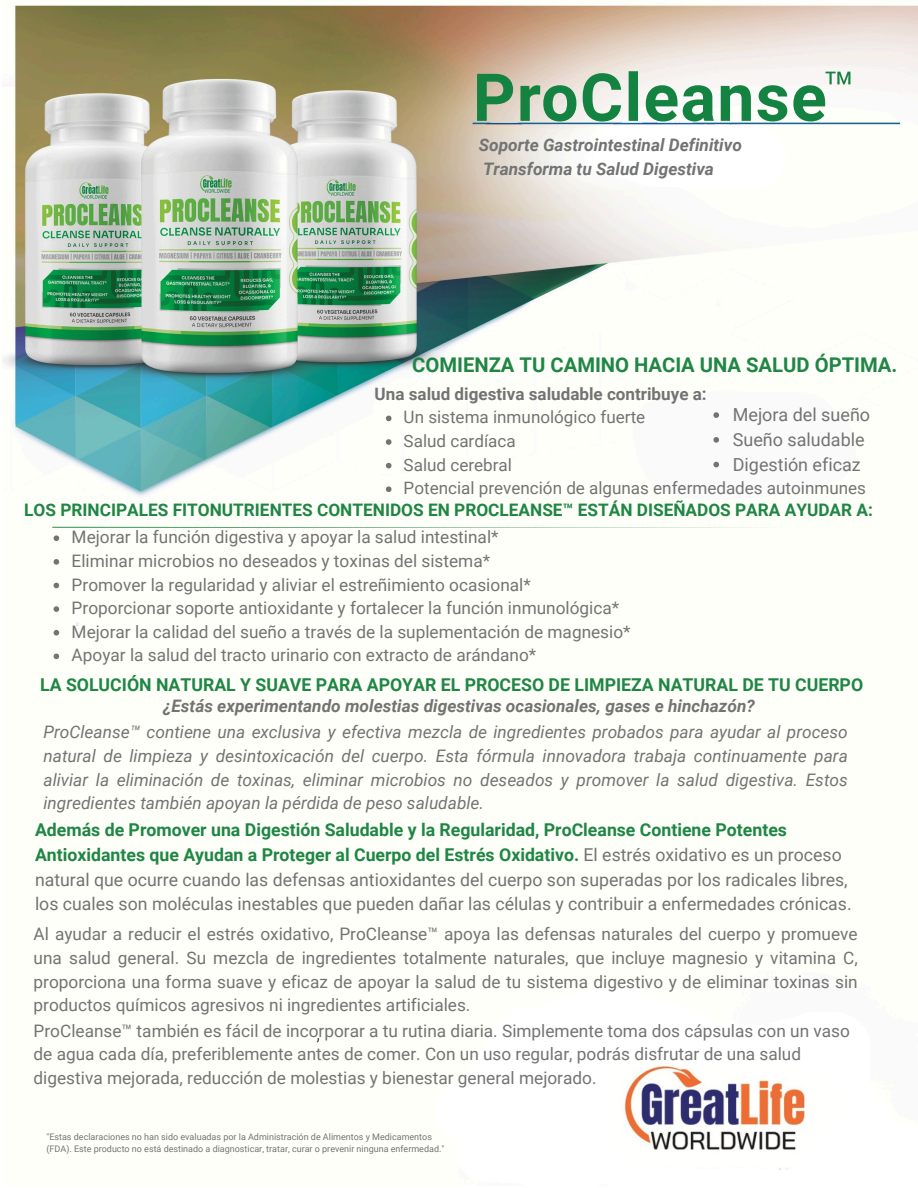
<style>
.page{position:relative;width:918px;height:1188px;background:#fff}
.page>*{position:absolute;margin:0;border:0;box-sizing:border-box;transform-origin:0 0}
.t1{font:700 20.25px "Roboto";color:#1f8644}
.t2{font:18px "Roboto";color:#737373}
.t3{font:17.7px/24.8px "Roboto";color:#737373}
.t4{font:700 17.7px "Roboto";color:#1f8644}
.t5{font:17.25px/23.7px "Roboto";color:#737373;text-align:justify}
.t6{font:italic 17.25px/23.7px "Roboto";color:#737373;text-align:justify}
.t7{font:italic 700 17.25px/23.7px "Roboto";color:#737373}
.t8{font:700 17.25px "Roboto";color:#1f8644}
.t9{font:17.1px "Roboto";color:#737373}
.t10{font:700 17.1px "Roboto";color:#737373}
.t11{font:9px/12px "Roboto";color:#737373}
.s1{font-weight:700;color:#1f8644}
</style>
<div class="page">
<img style="left:2px;top:5px;width:916px;height:1037px">
<img style="left:52px;top:527px;width:744px;height:1px">
<svg style="left:76px;top:622px;width:3px;height:4px"></svg>
<img style="left:826px;top:72px;width:24px;height:12px">
<img style="left:477px;top:71px;width:339px;height:51px">
<svg style="left:54px;top:535px;width:5px;height:6px"></svg>
<svg style="left:54px;top:559px;width:5px;height:6px"></svg>
<svg style="left:54px;top:583px;width:5px;height:5px"></svg>
<svg style="left:54px;top:606px;width:5px;height:6px"></svg>
<svg style="left:54px;top:630px;width:5px;height:6px"></svg>
<svg style="left:54px;top:654px;width:5px;height:5px"></svg>
<img style="left:624px;top:1065px;width:181px;height:105px">
<svg style="left:386px;top:416px;width:6px;height:5px"></svg>
<svg style="left:386px;top:439px;width:6px;height:6px"></svg>
<svg style="left:386px;top:463px;width:6px;height:5px"></svg>
<svg style="left:386px;top:486px;width:6px;height:6px"></svg>
<svg style="left:713px;top:412px;width:6px;height:6px"></svg>
<svg style="left:713px;top:437px;width:6px;height:6px"></svg>
<svg style="left:713px;top:462px;width:6px;height:5px"></svg>
<p class="t7" style="left:479px;top:133px;width:264px">Soporte Gastrointestinal Definitivo<br>Transforma tu Salud Digestiva</p>
<p class="t1" style="left:412px;top:353px;width:487px">COMIENZA TU CAMINO HACIA UNA SALUD ÓPTIMA.</p>
<p class="t10" style="left:375px;top:384px;width:334px">Una salud digestiva saludable contribuye a:</p>
<p class="t9" style="left:404px;top:408px;width:243px">Un sistema inmunológico fuerte</p>
<p class="t9" style="left:404px;top:431px;width:114px">Salud cardíaca</p>
<p class="t9" style="left:404px;top:455px;width:110px">Salud cerebral</p>
<h2 class="t9" style="left:404px;top:478px;width:464px">Potencial prevención de algunas enfermedades autoinmunes</h2>
<p class="t2" style="left:733px;top:405px;width:139px">Mejora del sueño</p>
<p class="t2" style="left:733px;top:429px;width:133px">Sueño saludable</p>
<p class="t2" style="left:733px;top:454px;width:130px">Digestión eficaz</p>
<p class="t8" style="left:24px;top:500px;width:850px">LOS PRINCIPALES FITONUTRIENTES CONTENIDOS EN PROCLEANSE™ ESTÁN DISEÑADOS PARA AYUDAR A:</p>
<p class="t5" style="left:72px;top:526px;width:428px">Mejorar la función digestiva y apoyar la salud intestinal*</p>
<p class="t5" style="left:72px;top:549px;width:420px">Eliminar microbios no deseados y toxinas del sistema*</p>
<h3 class="t5" style="left:72px;top:573px;width:461px">Promover la regularidad y aliviar el estreñimiento ocasional*</h3>
<h1 class="t5" style="left:72px;top:596px;width:549px">Proporcionar soporte antioxidante y fortalecer la función inmunológica*</h1>
<h3 class="t5" style="left:72px;top:620px;width:561px">Mejorar la calidad del sueño a través de la suplementación de magnesio*</h3>
<p class="t5" style="left:72px;top:644px;width:466px">Apoyar la salud del tracto urinario con extracto de arándano*</p>
<p class="t4" style="left:40px;top:674px;width:825px">LA SOLUCIÓN NATURAL Y SUAVE PARA APOYAR EL PROCESO DE LIMPIEZA NATURAL DE TU CUERPO</p>
<p class="t7" style="left:163px;top:694px;width:593px">¿Estás experimentando molestias digestivas ocasionales, gases e hinchazón?</p>
<h2 class="t6" style="left:44px;top:721px;width:806px">ProCleanse™ contiene una exclusiva y efectiva mezcla de ingredientes probados para ayudar al proceso natural de limpieza y desintoxicación del cuerpo. Esta fórmula innovadora trabaja continuamente para aliviar la eliminación de toxinas, eliminar microbios no deseados y promover la salud digestiva. Estos ingredientes también apoyan la pérdida de peso saludable.</h2>
<h3 class="t3" style="left:35px;top:818px;width:818px"><span class="s1">Además de Promover una Digestión Saludable y la Regularidad, ProCleanse Contiene Potentes Antioxidantes que Ayudan a Proteger al Cuerpo del Estrés Oxidativo.</span> El estrés oxidativo es un proceso natural que ocurre cuando las defensas antioxidantes del cuerpo son superadas por los radicales libres, los cuales son moléculas inestables que pueden dañar las células y contribuir a enfermedades crónicas.</h3>
<h4 class="t5" style="left:34px;top:923px;width:826px">Al ayudar a reducir el estrés oxidativo, ProCleanse™ apoya las defensas naturales del cuerpo y promueve una salud general. Su mezcla de ingredientes totalmente naturales, que incluye magnesio y vitamina C, proporciona una forma suave y eficaz de apoyar la salud de tu sistema digestivo y de eliminar toxinas sin productos químicos agresivos ni ingredientes artificiales.</h4>
<h4 class="t5" style="left:34px;top:1019px;width:818px;text-align:left">ProCleanse™ también es fácil de incorporar a tu rutina diaria. Simplemente toma dos cápsulas con un vaso de agua cada día, preferiblemente antes de comer. Con un uso regular, podrás disfrutar de una salud digestiva mejorada, reducción de molestias y bienestar general mejorado.</h4>
<h4 class="t11" style="left:47px;top:1131px;width:399px">"Estas declaraciones no han sido evaluadas por la Administración de Alimentos y Medicamentos (FDA). Este producto no está destinado a diagnosticar, tratar, curar o prevenir ninguna enfermedad."</h4>
</div>
